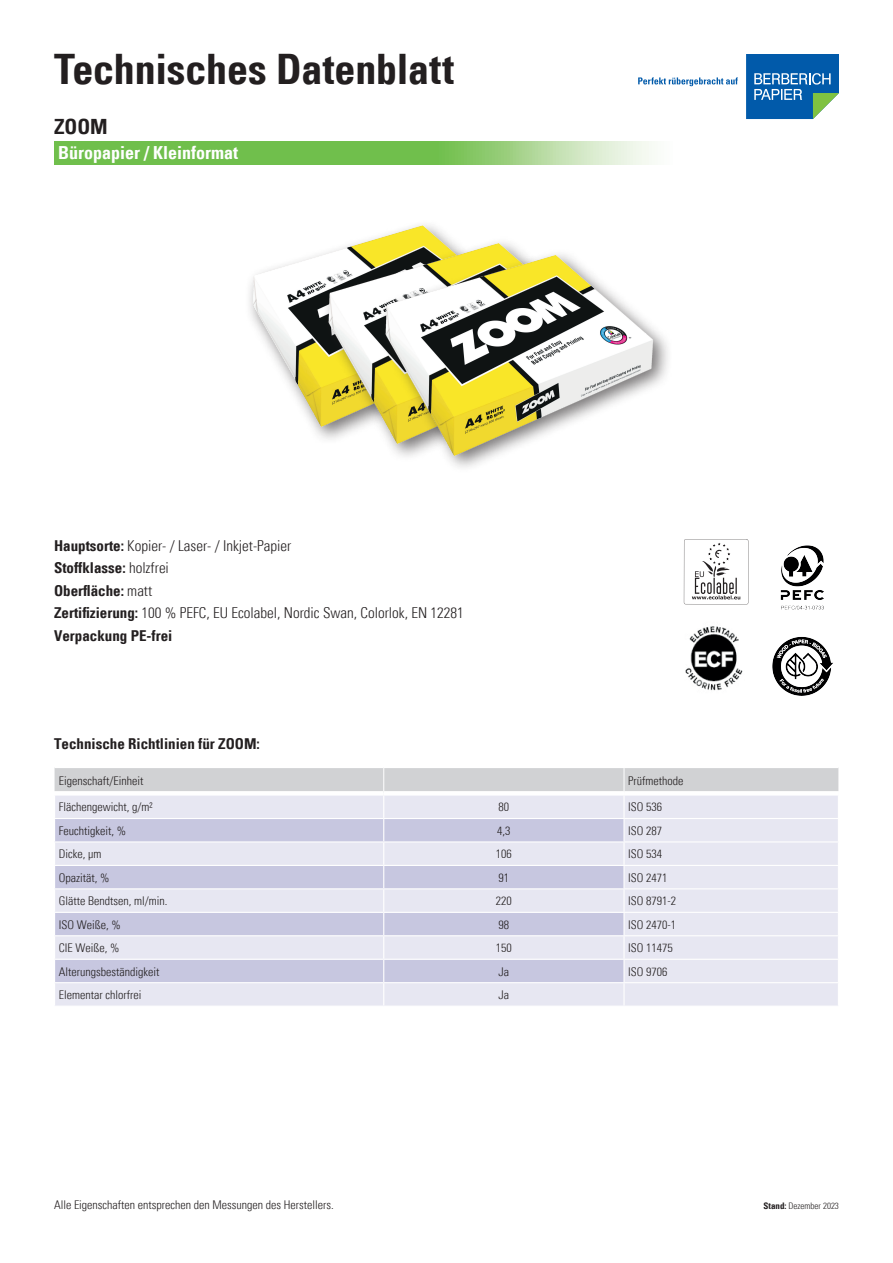
<style>
.page{position:relative;width:893px;height:1263px;background:#fff}
.page>*{position:absolute;margin:0;border:0;box-sizing:border-box;transform-origin:0 0}
.t1{font:700 condensed 42px "Univers";letter-spacing:-.005em;color:#231f20}
.t2{font:700 condensed 21px "Univers";color:#231f20}
.t3{font:700 condensed 18px "Univers";color:#fff}
.t4{font:300 condensed 15px/22.5px "Univers";color:#231f20}
.t5{font:700 condensed 15px "Univers";color:#231f20}
.t6{font:300 condensed 12px "Univers";color:#231f20}
.t7{font:300 condensed 9px "Univers";color:#231f20}
.s1{font-weight:700}
</style>
<div class="page">
<svg style="left:54px;top:141px;width:598px;height:24px;background:#89c96a"></svg>
<svg style="left:54px;top:768px;width:785px;height:238px;background:#ddddea"></svg>
<div style="left:54px;top:791px;width:330px;height:5px;background:#fff"></div>
<div style="left:384px;top:791px;width:240px;height:5px;background:#fff"></div>
<div style="left:624px;top:791px;width:215px;height:5px;background:#fff"></div>
<svg style="left:638px;top:77px;width:100px;height:9px"></svg>
<svg style="left:746px;top:54px;width:93px;height:65px;background:#2e78b0"></svg>
<img style="left:249px;top:263px;width:42px;height:124px">
<img style="left:291px;top:225px;width:146px;height:215px">
<img style="left:348px;top:229px;width:320px;height:239px">
<img style="left:772px;top:637px;width:61px;height:59px">
<img style="left:685px;top:604px;width:63px;height:87px">
<img style="left:780px;top:545px;width:44px;height:65px">
<svg style="left:684px;top:539px;width:64px;height:65px"></svg>
<h1 class="t1" style="left:54px;top:51px;width:402px">Technisches Datenblatt</h1>
<h2 class="t2" style="left:54px;top:118px;width:55px">ZOOM</h2>
<h3 class="t3" style="left:58px;top:145px;width:181px">Büropapier / Kleinformat</h3>
<p class="t4" style="left:54px;top:535px;width:411px"><span class="s1">Hauptsorte:</span> Kopier- / Laser- / Inkjet-Papier<br><span class="s1">Stoffklasse:</span> holzfrei<br><span class="s1">Oberfläche:</span> matt<br><span class="s1">Zertifizierung:</span> 100 % PEFC, EU Ecolabel, Nordic Swan, Colorlok, EN 12281<br><span class="s1">Verpackung PE-frei</span></p>
<p class="t5" style="left:54px;top:737px;width:207px">Technische Richtlinien für ZOOM:</p>
<p class="t6" style="left:59px;top:776px;width:86px">Eigenschaft/Einheit</p>
<p class="t6" style="left:628px;top:776px;width:57px">Prüfmethode</p>
<p class="t6" style="left:59px;top:802px;width:95px">Flächengewicht, g/m²</p>
<p class="t6" style="left:499px;top:802px;width:12px">80</p>
<p class="t6" style="left:628px;top:802px;width:35px">ISO 536</p>
<p class="t6" style="left:59px;top:825px;width:69px">Feuchtigkeit, %</p>
<p class="t6" style="left:497px;top:825px;width:15px">4,3</p>
<p class="t6" style="left:628px;top:825px;width:35px">ISO 287</p>
<p class="t6" style="left:59px;top:849px;width:44px">Dicke, µm</p>
<p class="t6" style="left:496px;top:849px;width:17px">106</p>
<p class="t6" style="left:628px;top:849px;width:35px">ISO 534</p>
<p class="t6" style="left:59px;top:872px;width:52px">Opazität, %</p>
<p class="t6" style="left:499px;top:872px;width:12px">91</p>
<p class="t6" style="left:628px;top:872px;width:41px">ISO 2471</p>
<p class="t6" style="left:59px;top:896px;width:110px">Glätte Bendtsen, ml/min.</p>
<p class="t6" style="left:496px;top:896px;width:17px">220</p>
<p class="t6" style="left:628px;top:896px;width:49px">ISO 8791-2</p>
<p class="t6" style="left:59px;top:919px;width:63px">ISO Weiße, %</p>
<p class="t6" style="left:499px;top:919px;width:12px">98</p>
<p class="t6" style="left:628px;top:919px;width:49px">ISO 2470-1</p>
<p class="t6" style="left:59px;top:943px;width:62px">CIE Weiße, %</p>
<p class="t6" style="left:496px;top:943px;width:17px">150</p>
<p class="t6" style="left:628px;top:943px;width:46px">ISO 11475</p>
<p class="t6" style="left:59px;top:966px;width:102px">Alterungsbeständigkeit</p>
<p class="t6" style="left:499px;top:966px;width:12px">Ja</p>
<p class="t6" style="left:628px;top:966px;width:41px">ISO 9706</p>
<p class="t6" style="left:59px;top:990px;width:84px">Elementar chlorfrei</p>
<p class="t6" style="left:499px;top:990px;width:12px">Ja</p>
<p class="t6" style="left:54px;top:1200px;width:281px">Alle Eigenschaften entsprechen den Messungen des Herstellers.</p>
<p class="t7" style="left:763px;top:1202px;width:77px"><span class="s1">Stand:</span> Dezember 2023</p>
</div>
